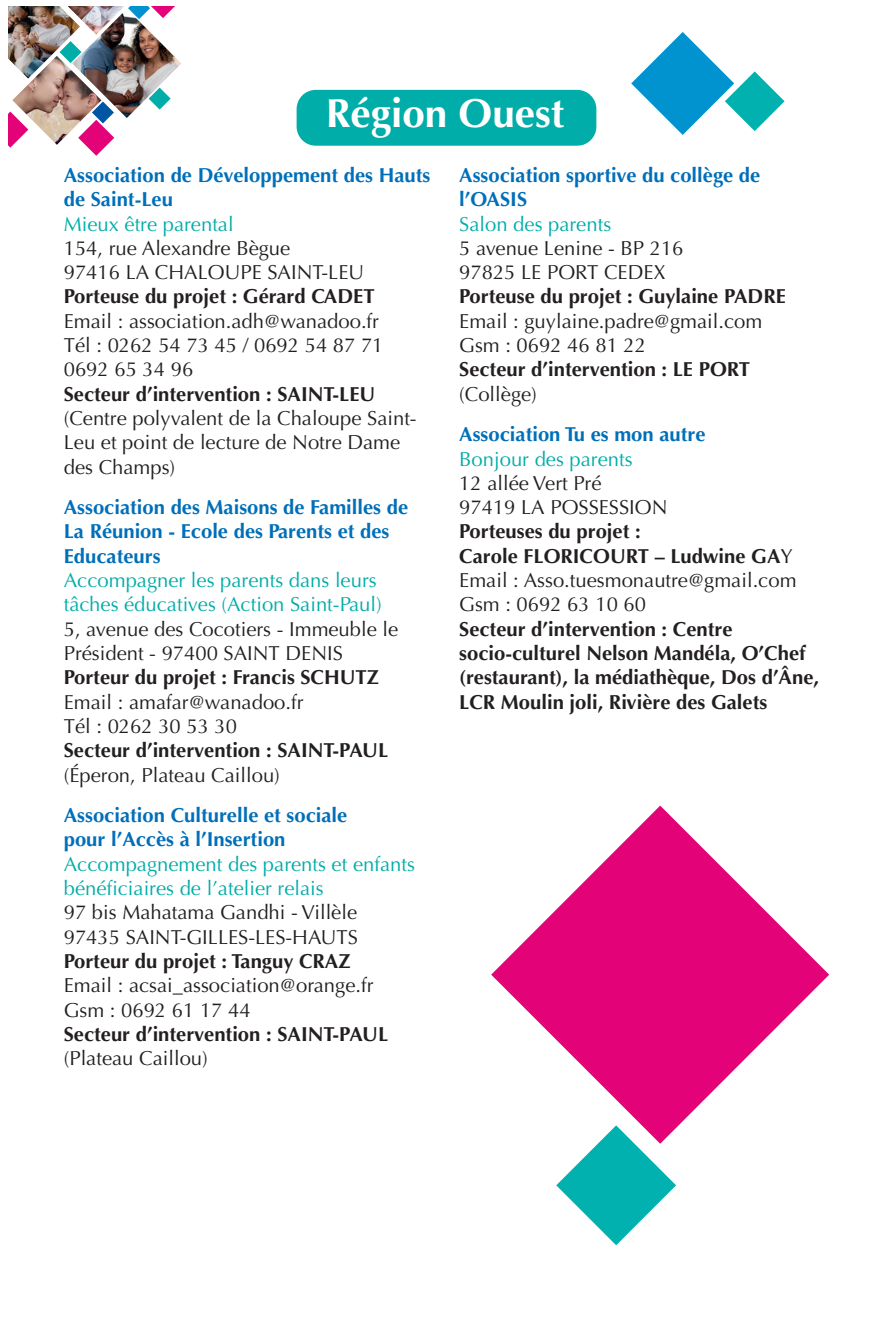
<style>
.page{position:relative;width:893px;height:1340px;background:#fff}
.page>*{position:absolute;margin:0;border:0;box-sizing:border-box;transform-origin:0 0}
.t1{font:700 40.5px "Optima";color:#fff}
.t2{font:20.25px/24.3px "Optima";color:#231f20}
.t3{font:700 20.25px/24.3px "Optima";color:#231f20}
.t4{font:700 20.25px/24.3px "Optima";color:#006fb9}
.t5{font:20.25px/24.3px "Optima";color:#00ada8}
.s1{font-weight:700}
</style>
<div class="page">
<img style="left:80px;top:6px;width:44px;height:3px">
<img style="left:80px;top:9px;width:101px;height:109px">
<img style="left:12px;top:56px;width:89px;height:89px">
<svg style="left:80px;top:41px;width:2px;height:22px"></svg>
<svg style="left:149px;top:88px;width:22px;height:22px"></svg>
<img style="left:8px;top:6px;width:72px;height:72px">
<svg style="left:128px;top:6px;width:53px;height:13px"></svg>
<svg style="left:78px;top:101px;width:36px;height:55px"></svg>
<svg style="left:8px;top:112px;width:20px;height:36px"></svg>
<svg style="left:491px;top:805px;width:338px;height:323px;fill:#e40278"></svg>
<svg style="left:556px;top:1125px;width:120px;height:120px"></svg>
<div style="left:297px;top:90px;width:299px;height:56px;background:#00ada8;border-radius:19px"></div>
<svg style="left:631px;top:32px;width:153px;height:103px"></svg>
<h1 class="t1" style="left:326px;top:90px;width:240px">Région Ouest</h1>
<p class="t4" style="left:64px;top:163px;width:368px">Association de Développement des Hauts de Saint-Leu</p>
<p class="t5" style="left:64px;top:212px;width:171px">Mieux être parental</p>
<p class="t2" style="left:64px;top:236px;width:302px">154, rue Alexandre Bègue<br>97416 LA CHALOUPE SAINT-LEU</p>
<p class="t3" style="left:64px;top:285px;width:312px">Porteuse du projet : Gérard CADET</p>
<p class="t2" style="left:64px;top:309px;width:321px">Email : association.adh@wanadoo.fr<br>Tél : 0262 54 73 45 / 0692 54 87 71<br>0692 65 34 96</p>
<p class="t3" style="left:64px;top:382px;width:313px">Secteur d’intervention : SAINT-LEU</p>
<p class="t2" style="left:64px;top:406px;width:354px">(Centre polyvalent de la Chaloupe Saint-<br>Leu et point de lecture de Notre Dame des Champs)</p>
<p class="t4" style="left:64px;top:495px;width:346px">Association des Maisons de Familles de<br>La Réunion - Ecole des Parents et des<br>Educateurs</p>
<p class="t5" style="left:64px;top:568px;width:319px">Accompagner les parents dans leurs tâches éducatives (Action Saint-Paul)</p>
<p class="t2" style="left:64px;top:617px;width:336px">5, avenue des Cocotiers - Immeuble le<br>Président - 97400 SAINT DENIS</p>
<p class="t3" style="left:64px;top:665px;width:317px">Porteur du projet : Francis SCHUTZ</p>
<p class="t2" style="left:64px;top:690px;width:241px">Email : amafar@wanadoo.fr<br>Tél : 0262 30 53 30</p>
<p class="t3" style="left:64px;top:738px;width:326px">Secteur d’intervention : SAINT-PAUL</p>
<p class="t2" style="left:64px;top:762px;width:218px">(Éperon, Plateau Caillou)</p>
<p class="t4" style="left:64px;top:803px;width:285px">Association Culturelle et sociale pour l’Accès à l’Insertion</p>
<p class="t5" style="left:64px;top:852px;width:353px">Accompagnement des parents et enfants bénéficiaires de l’atelier relais</p>
<p class="t2" style="left:64px;top:900px;width:296px">97 bis Mahatama Gandhi - Villèle<br>97435 SAINT-GILLES-LES-HAUTS</p>
<p class="t3" style="left:64px;top:949px;width:289px">Porteur du projet : Tanguy CRAZ</p>
<p class="t2" style="left:64px;top:973px;width:311px">Email : acsai_association@orange.fr<br>Gsm : 0692 61 17 44</p>
<p class="t3" style="left:64px;top:1022px;width:326px">Secteur d’intervention : SAINT-PAUL</p>
<p class="t2" style="left:64px;top:1046px;width:146px">(Plateau Caillou)</p>
<p class="t4" style="left:459px;top:163px;width:303px">Association sportive du collège de l’OASIS</p>
<p class="t5" style="left:459px;top:212px;width:153px">Salon des parents</p>
<p class="t2" style="left:459px;top:236px;width:226px">5 avenue Lenine - BP 216<br>97825 LE PORT CEDEX</p>
<p class="t3" style="left:459px;top:285px;width:328px">Porteuse du projet : Guylaine PADRE</p>
<p class="t2" style="left:459px;top:309px;width:305px">Email : guylaine.padre@gmail.com<br>Gsm : 0692 46 81 22</p>
<p class="t3" style="left:459px;top:357px;width:292px">Secteur d’intervention : LE PORT</p>
<p class="t2" style="left:459px;top:382px;width:79px">(Collège)</p>
<p class="t4" style="left:459px;top:422px;width:248px">Association Tu es mon autre</p>
<p class="t5" style="left:459px;top:447px;width:175px">Bonjour des parents</p>
<p class="t2" style="left:459px;top:471px;width:210px">12 allée Vert Pré<br>97419 LA POSSESSION</p>
<p class="t2" style="left:459px;top:519px;width:339px"><span class="s1">Porteuses du projet :<br>Carole FLORICOURT – Ludwine GA</span>Y<br>Email : Asso.tuesmonautre@gmail.com<br>Gsm : 0692 63 10 60</p>
<p class="t3" style="left:459px;top:617px;width:361px">Secteur d’intervention : Centre socio-culturel Nelson Mandéla, O’Chef (restaurant), la médiathèque, Dos d’Âne, LCR Moulin joli, Rivière des Galets</p>
</div>
